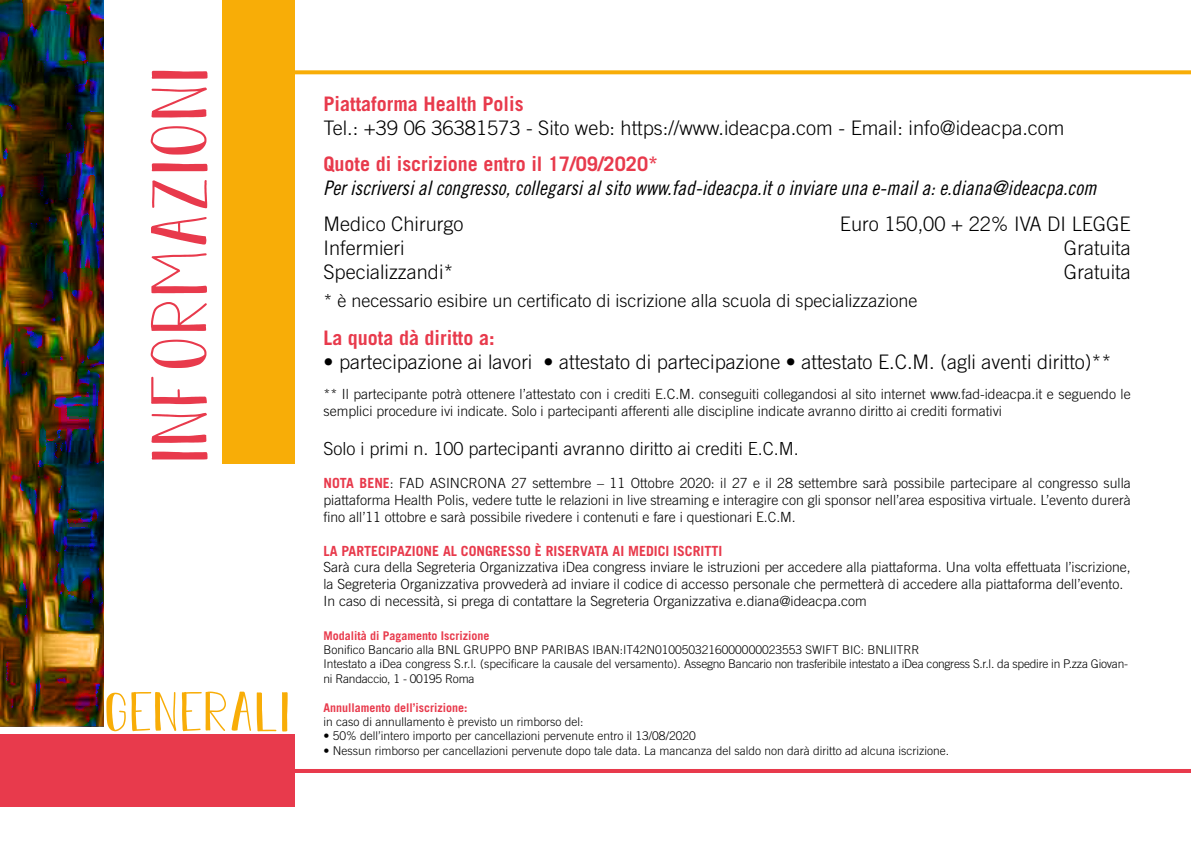
<style>
.page{position:relative;width:1191px;height:851px;background:#fff}
.page>*{position:absolute;margin:0;border:0;box-sizing:border-box;transform-origin:0 0}
.t1{font:80px "Dominique";letter-spacing:.01em;color:#e83a4c}
.t2{font:56.4px "Dominique";color:#f8ad07}
.t3{font:300 20px "Trade Gothic";color:#000}
.t4{font:20px "Trade Gothic Cond Eighteen Obl";color:#000}
.t5{font:700 20px "Trade Gothic";color:#e83a4c}
.t6{font:300 18px "Trade Gothic";color:#000}
.t7{font:300 14px/16.8px "Trade Gothic";color:#000}
.t8{font:700 14px "Trade Gothic";color:#e83a4c}
.t9{font:300 12px/14.4px "Trade Gothic";color:#000}
.t10{font:700 12px "Trade Gothic";color:#e83a4c}
.s1{font-weight:700;color:#e83a4c}
</style>
<div class="page">
<div style="left:223px;top:0;width:72px;height:463px;background:#f8ad07"></div>
<div style="left:0;top:734px;width:295px;height:72px;background:#e83a4c"></div>
<img style="left:0;top:0;width:104px;height:726px">
<svg style="left:295px;top:70px;width:896px;height:4px;background:#f8b31b"></svg>
<hr style="left:295px;top:769px;width:896px;height:3px;background:#e83a4c">
<h1 class="t1" style="left:133px;top:463px;width:398px;rotate:-90deg">INFORMAZIONI</h1>
<h2 class="t2" style="left:104px;top:678px;width:188px">GENERALI</h2>
<h3 class="t5" style="left:323px;top:91px;width:202px">Piattaforma Health Polis</h3>
<h3 class="t3" style="left:323px;top:116px;width:742px">Tel.: +39 06 36381573 - Sito web: https://www.ideacpa.com - Email: info@ideacpa.com</h3>
<h3 class="t5" style="left:323px;top:151px;width:336px">Quote di iscrizione entro il 17/09/2020*</h3>
<h3 class="t4" style="left:323px;top:176px;width:774px">Per iscriversi al congresso, collegarsi al sito www.fad-ideacpa.it o inviare una e-mail a: e.diana@ideacpa.com</h3>
<h3 class="t3" style="left:323px;top:212px;width:141px">Medico Chirurgo</h3>
<h3 class="t3" style="left:840px;top:212px;width:290px">Euro 150,00 + 22% IVA DI LEGGE</h3>
<h3 class="t3" style="left:323px;top:236px;width:83px">I nfermieri</h3>
<h3 class="t3" style="left:1064px;top:236px;width:68px">Gratuita</h3>
<h3 class="t3" style="left:323px;top:260px;width:131px">Specializzandi*</h3>
<h3 class="t3" style="left:1064px;top:260px;width:68px">Gratuita</h3>
<p class="t6" style="left:323px;top:289px;width:595px">* è necessario esibire un certificato di iscrizione alla scuola di specializzazione</p>
<h3 class="t5" style="left:323px;top:325px;width:173px">La quota dà diritto a:</h3>
<h3 class="t3" style="left:323px;top:349px;width:789px">• partecipazione ai lavori • attestato di partecipazione • attestato E.C.M. (agli aventi diritto)**</h3>
<p class="t7" style="left:323px;top:386px;width:808px">** I l partecipante potrà ottenere l’attestato con i crediti E.C.M. conseguiti collegandosi al sito internet www.fad-ideacpa.it e seguendo le semplici procedure ivi indicate. Solo i partecipanti afferenti alle discipline indicate avranno diritto ai crediti formativi</p>
<p class="t6" style="left:323px;top:437px;width:477px">Solo i primi n. 100 partecipanti avranno diritto ai crediti E.C.M.</p>
<p class="t7" style="left:323px;top:474px;width:809px;text-align:justify"><span class="s1">NOTA BENE</span>: FAD ASI NCRONA 27 settembre – 11 Ottobre 2020: il 27 e il 28 settembre sarà possibile partecipare al congresso sulla piattaforma Health Polis, vedere tutte le relazioni in live streaming e interagire con gli sponsor nell’area espositiva virtuale. L’evento durerà fino all’11 ottobre e sarà possibile rivedere i contenuti e fare i questionari E.C.M.</p>
<p class="t8" style="left:323px;top:542px;width:400px">LA PARTECIPAZIONE AL CONGRESSO È RISERVATA AI MEDICI ISCRITTI</p>
<p class="t7" style="left:323px;top:558px;width:809px">Sarà cura della Segreteria Organizzativa iDea congress inviare le istruzioni per accedere alla piattaforma. U na volta effettuata l’iscrizione, la Segreteria Organizzativa provvederà ad inviare il codice di accesso personale che permetterà di accedere alla piattaforma dell’evento.<br>I n caso di necessità, si prega di contattare la Segreteria Organizzativa e.diana@ideacpa.com</p>
<p class="t10" style="left:323px;top:627px;width:168px">Modalità di Pagamento Iscrizione</p>
<p class="t9" style="left:323px;top:642px;width:806px">Bonifico Bancario alla BNL GRU PPO BNP PARI BAS I BAN:IT42N0100503216000000023553 SWI FT BI C: BNLIITRR<br>I ntestato a iDea congress S.r.l. (specificare la causale del versamento). Assegno Bancario non trasferibile intestato a iDea congress S.r.l. da spedire in P.zza Giovan&shy;ni Randaccio, 1 - 00195 Roma</p>
<p class="t10" style="left:323px;top:699px;width:146px">Annullamento dell’iscrizione:</p>
<p class="t9" style="left:323px;top:714px;width:262px">in caso di annullamento è previsto un rimborso del:</p>
<p class="t9" style="left:323px;top:728px;width:374px">• 50% dell’intero importo per cancellazioni pervenute entro il 13/08/2020</p>
<p class="t9" style="left:323px;top:743px;width:627px">• Nessun rimborso per cancellazioni pervenute dopo tale data. La mancanza del saldo non darà diritto ad alcuna iscrizione.</p>
</div>
